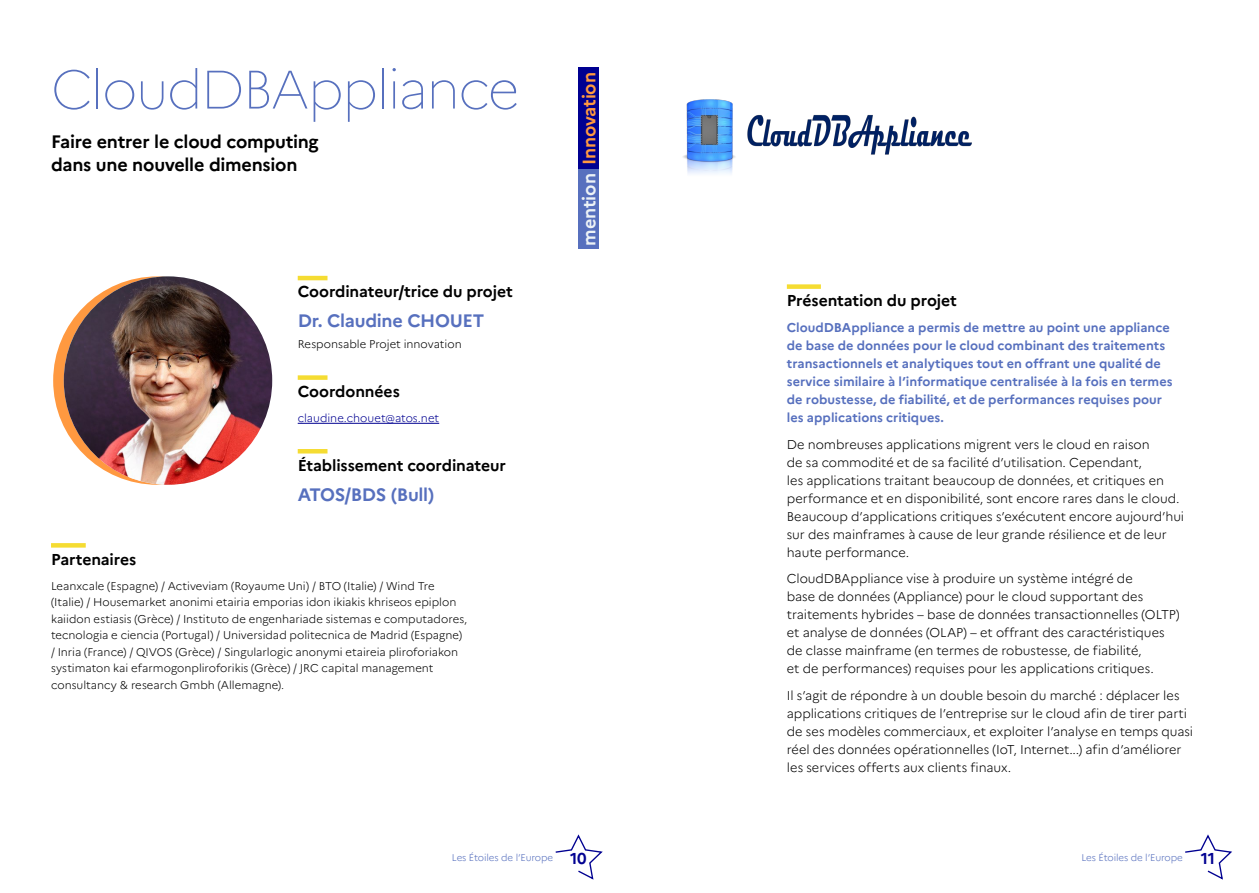
<style>
.page{position:relative;width:1259px;height:893px;background:#fff}
.page>*{position:absolute;margin:0;border:0;box-sizing:border-box;transform-origin:0 0}
.t1{font:100 54px "Marianne";letter-spacing:-.03em;color:#5770be}
.t2{font:700 18px/22.5px "Marianne";letter-spacing:-.015em;color:#000}
.t3{font:700 18px "Marianne";letter-spacing:-.02em;color:#5770be}
.t4{font:700 18px "Marianne";letter-spacing:-.01em;color:#ff9940}
.t5{font:700 15.75px "Marianne";letter-spacing:-.01em;color:#000}
.t6{font:300 12.75px/18px "Marianne";letter-spacing:-.005em;color:#000}
.t7{font:700 12.75px/18px "Marianne";color:#5770be}
.t8{font:300 11.25px/16.5px "Marianne";color:#000}
.t9{font:300 11.25px "Marianne";color:#000091}
.t10{font:300 9.75px "Marianne";letter-spacing:-.01em;color:#5770be}
.s1{color:#ecf2f6}
.s2{font-weight:700;font-size:15.75px;color:#000091}
</style>
<div class="page">
<svg style="left:555px;top:834px;width:48px;height:46px"></svg>
<svg style="left:1185px;top:834px;width:47px;height:46px"></svg>
<div style="left:787px;top:284px;width:34px;height:5px;background:#f5dc32"></div>
<div style="left:53px;top:276px;width:208px;height:209px;background:#ff9940;border-radius:50%"></div>
<hr style="left:298px;top:276px;width:29px;height:4px;background:#f5dc32">
<div style="left:298px;top:375px;width:29px;height:5px;background:#f5dc32"></div>
<hr style="left:298px;top:423px;width:141px;height:1px;background:#000091">
<hr style="left:298px;top:449px;width:29px;height:4px;background:#f5dc32">
<div style="left:51px;top:543px;width:35px;height:5px;background:#f5dc32"></div>
<img style="left:64px;top:276px;width:208px;height:209px;border-radius:104px">
<img style="left:683px;top:99px;width:288px;height:75px">
<div style="left:578px;top:68px;width:21px;height:102px;background:#000091"></div>
<div style="left:578px;top:170px;width:21px;height:79px;background:#5770be"></div>
<h1 class="t1" style="left:51px;top:56px;width:470px">CloudDBAppliance</h1>
<h2 class="t2" style="left:51px;top:130px;width:269px">Faire entrer le cloud computing dans une nouvelle dimension</h2>
<p class="t5" style="left:298px;top:282px;width:217px">Coordinateur/trice du projet</p>
<h2 class="t3" style="left:298px;top:310px;width:188px">Dr. Claudine CHOUET</h2>
<p class="t8" style="left:298px;top:336px;width:165px">Responsable Projet innovation</p>
<p class="t5" style="left:298px;top:382px;width:104px">Coordonnées</p>
<p class="t9" style="left:298px;top:411px;width:143px">claudine.chouet@atos.net</p>
<p class="t5" style="left:298px;top:455px;width:209px">Établissement coordinateur</p>
<h2 class="t3" style="left:298px;top:483px;width:138px">ATOS/BDS (Bull)</h2>
<p class="t5" style="left:51px;top:549px;width:87px">Partenaires</p>
<p class="t8" style="left:51px;top:577px;width:418px">Leanxcale (Espagne) / Activeviam (Royaume Uni) / BTO (Italie) / Wind Tre (Italie) / Housemarket anonimi etairia emporias idon ikiakis khriseos epiplon kaiidon estiasis (Grèce) / Instituto de engenhariade sistemas e computadores, tecnologia e ciencia (Portugal) / Universidad politecnica de Madrid (Espagne) / Inria (France) / QIVOS (Grèce) / Singularlogic anonymi etaireia pliroforiakon systimaton kai efarmogonpliroforikis (Grèce) / JRC capital management consultancy &amp; research Gmbh (Allemagne).</p>
<h2 class="t4" style="left:578px;top:246px;width:175px;rotate:-90deg"><span class="s1">mention</span> Innovation</h2>
<p class="t5" style="left:787px;top:291px;width:171px">Présentation du projet</p>
<p class="t7" style="left:787px;top:319px;width:387px">CloudDBAppliance a permis de mettre au point une appliance de base de données pour le cloud combinant des traitements transactionnels et analytiques tout en offrant une qualité de service similaire à l’informatique centralisée à la fois en termes de robustesse, de fiabilité, et de performances requises pour les applications critiques.</p>
<p class="t6" style="left:787px;top:435px;width:399px">De nombreuses applications migrent vers le cloud en raison<br>de sa commodité et de sa facilité d’utilisation. Cependant,<br>les applications traitant beaucoup de données, et critiques en performance et en disponibilité, sont encore rares dans le cloud.<br>Beaucoup d’applications critiques s’exécutent encore aujourd’hui sur des mainframes à cause de leur grande résilience et de leur haute performance.</p>
<p class="t6" style="left:787px;top:570px;width:394px">CloudDBAppliance vise à produire un système intégré de<br>base de données (Appliance) pour le cloud supportant des traitements hybrides – base de données transactionnelles (OLTP) et analyse de données (OLAP) – et offrant des caractéristiques de classe mainframe (en termes de robustesse, de fiabilité,<br>et de performances) requises pour les applications critiques.</p>
<p class="t6" style="left:787px;top:686px;width:408px">Il s’agit de répondre à un double besoin du marché : déplacer les applications critiques de l’entreprise sur le cloud afin de tirer parti de ses modèles commerciaux, et exploiter l’analyse en temps quasi réel des données opérationnelles (IoT, Internet...) afin d’améliorer les services offerts aux clients finaux.</p>
<p class="t10" style="left:452px;top:852px;width:136px">Les Étoiles de l’Europe <span class="s2">10</span></p>
<p class="t10" style="left:1081px;top:852px;width:135px">Les Étoiles de l’Europe <span class="s2">11</span></p>
</div>
